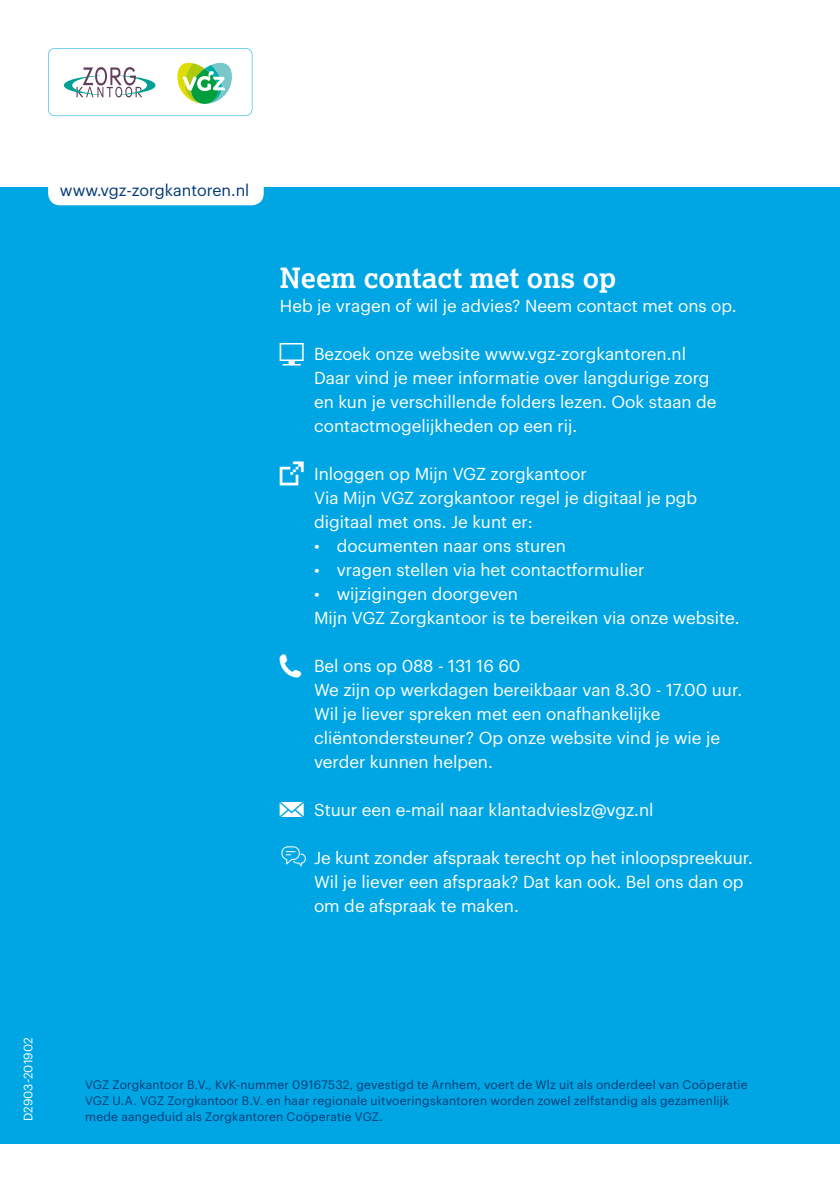
<style>
.page{position:relative;width:840px;height:1191px;background:#fff}
.page>*{position:absolute;margin:0;border:0;box-sizing:border-box;transform-origin:0 0}
.t1{font:700 28px "Lexia";color:#fff}
.t2{font:17px/24px "Graphik";color:#fff}
.t3{font:16px "Graphik";color:#003a76}
.t4{font:12px/16px "Graphik";letter-spacing:.015em;color:#003a76}
.t5{font:12px "Graphik";color:#fff}
</style>
<div class="page">
<svg style="left:48px;top:48px;width:204px;height:68px"></svg>
<div style="left:0;top:187px;width:839px;height:956px;background:#00a6e4"></div>
<div style="left:48px;top:187px;width:215px;height:18px;background:#fff"></div>
<p class="t3" style="left:60px;top:178px;width:191px">www.vgz-zorgkantoren.nl</p>
<h1 class="t1" style="left:280px;top:260px;width:337px">Neem contact met ons op</h1>
<p class="t2" style="left:280px;top:292px;width:458px">Heb je vragen of wil je advies? Neem contact met ons op.</p>
<p class="t2" style="left:314px;top:340px;width:404px">Bezoek onze website www.vgz-zorgkantoren.nl Daar vind je meer informatie over langdurige zorg en kun je verschillende folders lezen. Ook staan de contactmogelijkheden op een rij.</p>
<p class="t2" style="left:314px;top:460px;width:384px">Inloggen op Mijn VGZ zorgkantoor<br>Via Mijn VGZ zorgkantoor regel je digitaal je pgb digitaal met ons. Je kunt er:</p>
<p class="t2" style="left:314px;top:532px;width:253px">• documenten naar ons sturen</p>
<p class="t2" style="left:314px;top:556px;width:332px">• vragen stellen via het contactformulier</p>
<p class="t2" style="left:314px;top:580px;width:427px">• wijzigingen doorgeven<br>Mijn VGZ Zorgkantoor is te bereiken via onze website.</p>
<p class="t2" style="left:314px;top:652px;width:429px">Bel ons op 088 - 131 16 60<br>We zijn op werkdagen bereikbaar van 8.30 - 17.00 uur.<br>Wil je liever spreken met een onafhankelijke cliëntondersteuner? Op onze website vind je wie je verder kunnen helpen.</p>
<p class="t2" style="left:314px;top:796px;width:341px">Stuur een e-mail naar klantadvieslz@vgz.nl</p>
<p class="t2" style="left:314px;top:844px;width:440px">Je kunt zonder afspraak terecht op het inloopspreekuur.<br>Wil je liever een afspraak? Dat kan ook. Bel ons dan op om de afspraak te maken.</p>
<p class="t5" style="left:19px;top:1121px;width:85px;rotate:-90deg">D2903-201902</p>
<p class="t4" style="left:85px;top:1076px;width:663px">VGZ Zorgkantoor B.V., KvK-nummer 09167532, gevestigd te Arnhem, voert de Wlz uit als onderdeel van Coöperatie<br>VGZ U.A. VGZ Zorgkantoor B.V. en haar regionale uitvoeringskantoren worden zowel zelfstandig als gezamenlijk mede aangeduid als Zorgkantoren Coöperatie VGZ.</p>
</div>
